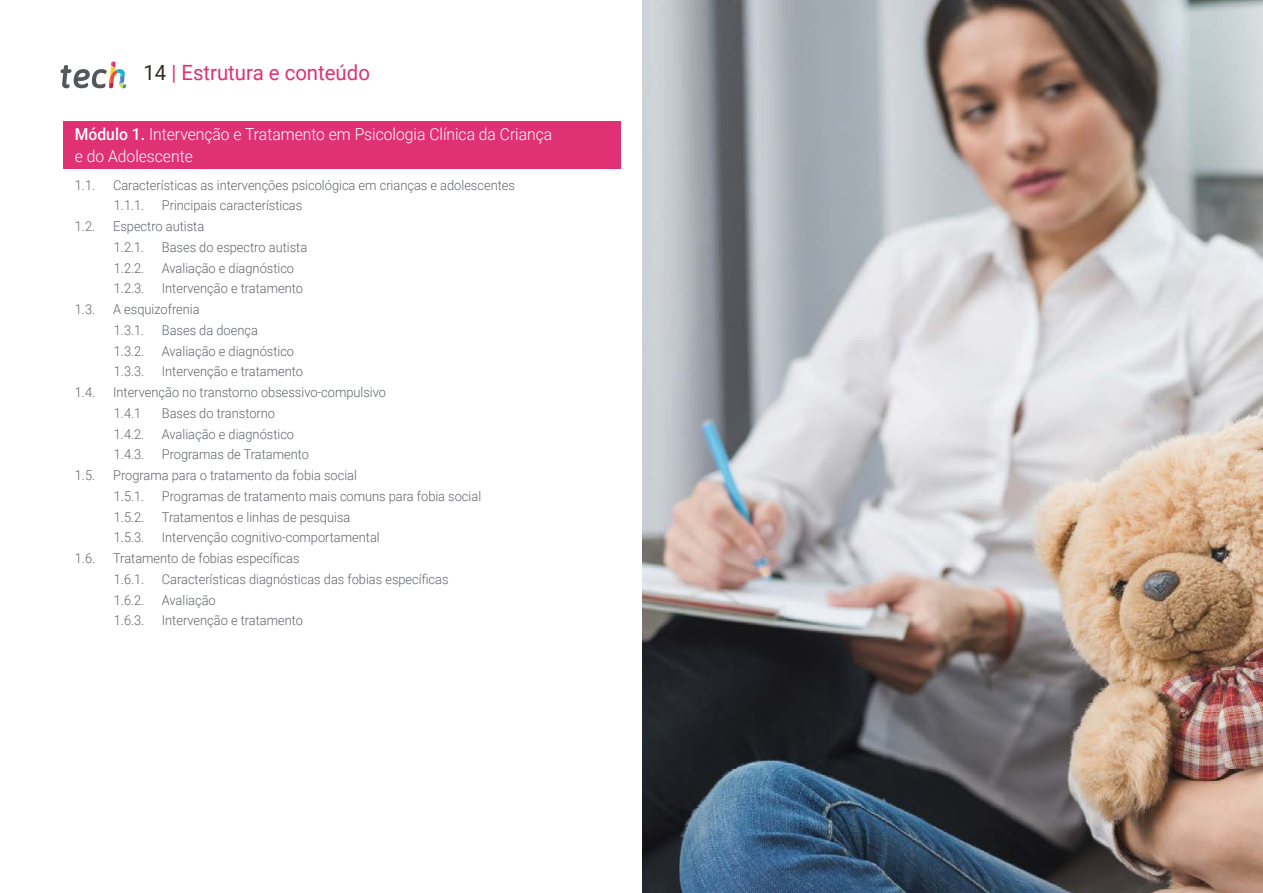
<style>
.page{position:relative;width:1263px;height:893px;background:#fff}
.page>*{position:absolute;margin:0;border:0;box-sizing:border-box;transform-origin:0 0}
.t1{font:21px "Roboto";color:#df3174}
.t2{font:300 16.5px/22.5px "Roboto";color:#fff;scale:.95 1}
.t3{font:300 13.5px/20.7px "Roboto";color:#61646a;scale:.95 1}
.s1{color:#312e20}
.s2{font-weight:500}
</style>
<div class="page">
<img style="left:642px;top:0;width:621px;height:893px">
<svg style="left:61px;top:62px;width:65px;height:27px"></svg>
<div style="left:64px;top:121px;width:557px;height:48px;background:#df3174"></div>
<h1 class="t1" style="left:144px;top:57px;width:228px"><span class="s1">14</span> | Estrutura e conteúdo</h1>
<p class="t2" style="left:75px;top:122px;width:504px"><span class="s2">Módulo 1.</span> Intervenção e Tratamento em Psicologia Clínica da Criança e do Adolescente</p>
<p class="t3" style="left:75px;top:174px;width:23px">1.1.</p>
<p class="t3" style="left:113px;top:174px;width:424px">Características as intervenções psicológica em crianças e adolescentes<br>1.1.1.</p>
<p class="t3" style="left:162px;top:195px;width:149px">Principais características</p>
<p class="t3" style="left:75px;top:215px;width:23px">1.2.</p>
<p class="t3" style="left:113px;top:215px;width:97px">Espectro autista<br>1.2.1.</p>
<p class="t3" style="left:162px;top:236px;width:154px">Bases do espectro autista</p>
<p class="t3" style="left:114px;top:257px;width:34px">1.2.2.</p>
<p class="t3" style="left:162px;top:257px;width:141px">Avaliação e diagnóstico</p>
<p class="t3" style="left:114px;top:278px;width:34px">1.2.3.</p>
<p class="t3" style="left:162px;top:278px;width:150px">Intervenção e tratamento</p>
<p class="t3" style="left:75px;top:298px;width:23px">1.3.</p>
<p class="t3" style="left:113px;top:298px;width:93px">A esquizofrenia<br>1.3.1.</p>
<p class="t3" style="left:162px;top:319px;width:103px">Bases da doença</p>
<p class="t3" style="left:114px;top:340px;width:34px">1.3.2.</p>
<p class="t3" style="left:162px;top:340px;width:141px">Avaliação e diagnóstico</p>
<p class="t3" style="left:114px;top:361px;width:34px">1.3.3.</p>
<p class="t3" style="left:162px;top:361px;width:150px">Intervenção e tratamento</p>
<p class="t3" style="left:75px;top:381px;width:23px">1.4.</p>
<p class="t3" style="left:113px;top:381px;width:289px">Intervenção no transtorno obsessivo-compulsivo<br>1.4.1</p>
<p class="t3" style="left:162px;top:402px;width:121px">Bases do transtorno</p>
<p class="t3" style="left:114px;top:423px;width:34px">1.4.2.</p>
<p class="t3" style="left:162px;top:423px;width:141px">Avaliação e diagnóstico</p>
<p class="t3" style="left:114px;top:444px;width:34px">1.4.3.</p>
<p class="t3" style="left:162px;top:444px;width:156px">Programas de Tratamento</p>
<p class="t3" style="left:75px;top:464px;width:23px">1.5.</p>
<p class="t3" style="left:113px;top:464px;width:258px">Programa para o tratamento da fobia social<br>1.5.1.</p>
<p class="t3" style="left:162px;top:485px;width:338px">Programas de tratamento mais comuns para fobia social</p>
<p class="t3" style="left:114px;top:506px;width:34px">1.5.2.</p>
<p class="t3" style="left:162px;top:506px;width:200px">Tratamentos e linhas de pesquisa</p>
<p class="t3" style="left:114px;top:527px;width:34px">1.5.3.</p>
<p class="t3" style="left:162px;top:527px;width:231px">Intervenção cognitivo-comportamental</p>
<p class="t3" style="left:75px;top:547px;width:23px">1.6.</p>
<p class="t3" style="left:113px;top:547px;width:198px">Tratamento de fobias específicas<br>1.6.1.</p>
<p class="t3" style="left:162px;top:568px;width:303px">Características diagnósticas das fobias específicas</p>
<p class="t3" style="left:114px;top:589px;width:34px">1.6.2.</p>
<p class="t3" style="left:162px;top:589px;width:58px">Avaliação</p>
<p class="t3" style="left:114px;top:610px;width:34px">1.6.3.</p>
<p class="t3" style="left:162px;top:610px;width:150px">Intervenção e tratamento</p>
</div>
